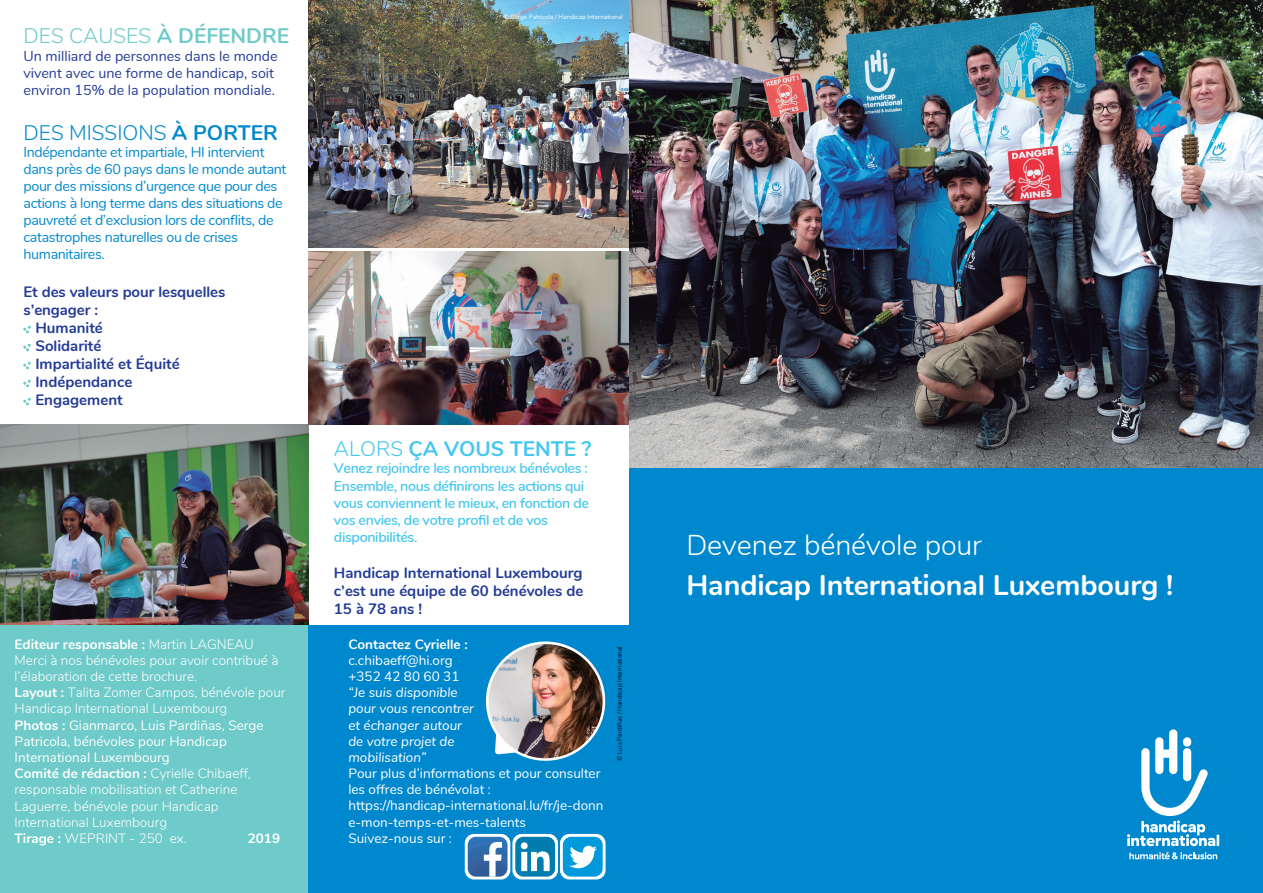
<style>
.page{position:relative;width:1263px;height:893px;background:#fff}
.page>*{position:absolute;margin:0;border:0;box-sizing:border-box;transform-origin:0 0}
.t1{font:700 28.65px "Nunito";letter-spacing:-.005em;color:#fff}
.t2{font:300 28.65px "Nunito";letter-spacing:-.005em;color:#fff}
.t3{font:300 21px "Nunito";color:#6fcaca}
.t4{font:300 21px "Nunito";color:#0088ce}
.t5{font:700 21px "Nunito";color:#44c7ee}
.t6{font:700 15px/18px "Nunito";color:#233b96;text-align:justify}
.t7{font:14.25px/17.1px "Nunito";letter-spacing:-.025em;color:#0088ce}
.t8{font:600 14.25px/17.1px "Nunito";letter-spacing:-.025em;color:#44c7ee}
.t9{font:14.25px/17.1px "Nunito";color:#233b96}
.t10{font:300 13.5px/16.2px "Nunito";color:#fff}
.t11{font:13.5px/16.2px "Nunito";color:#fff}
.t12{font:italic 13.5px/16.2px "Nunito";color:#fff}
.t13{font:700 13.5px "Nunito";color:#fff}
.t14{font:6.3px "Nunito";color:#fff}
.t15{font:6.3px "Nunito";color:#0b090c}
.s1{font-weight:700}
.s2{font-weight:400}
.s3{font-weight:300}
</style>
<div class="page">
<img style="left:0;top:425px;width:309px;height:201px">
<div style="left:0;top:626px;width:309px;height:267px;background:#6fcaca"></div>
<img style="left:309px;top:252px;width:320px;height:172px">
<img style="left:309px;top:0;width:320px;height:247px">
<div style="left:309px;top:626px;width:321px;height:267px;background:#0088ce"></div>
<svg style="left:485px;top:641px;width:121px;height:120px"></svg>
<img style="left:489px;top:644px;width:114px;height:114px;border-radius:57px">
<svg style="left:465px;top:834px;width:45px;height:45px"></svg>
<svg style="left:468px;top:837px;width:39px;height:40px;background:#628bbb"></svg>
<svg style="left:512px;top:834px;width:46px;height:45px"></svg>
<div style="left:515px;top:837px;width:40px;height:40px;background:#007cae;border-radius:8px"></div>
<svg style="left:521px;top:842px;width:29px;height:29px"></svg>
<svg style="left:560px;top:834px;width:45px;height:45px"></svg>
<div style="left:563px;top:837px;width:40px;height:40px;background:#009adc;border-radius:8px"></div>
<svg style="left:569px;top:846px;width:28px;height:22px"></svg>
<svg style="left:23px;top:325px;width:8px;height:81px"></svg>
<div style="left:629px;top:463px;width:634px;height:430px;background:#0088ce"></div>
<img style="left:629px;top:0;width:634px;height:468px">
<svg style="left:1127px;top:729px;width:92px;height:117px"></svg>
<svg style="left:1129px;top:852px;width:88px;height:7px"></svg>
<h2 class="t3" style="left:24px;top:21px;width:267px">DES CAUSES <span class="s1">À DÉFENDRE</span></h2>
<p class="t9" style="left:24px;top:46px;width:256px">Un milliard de personnes dans le monde vivent avec une forme de handicap, soit environ 15% de la population mondiale.</p>
<h2 class="t4" style="left:24px;top:117px;width:256px">DES MISSIONS <span class="s1">À PORTER</span></h2>
<p class="t7" style="left:24px;top:143px;width:264px">Indépendante et impartiale, HI intervient dans près de 60 pays dans le monde autant pour des missions d’urgence que pour des actions à long terme dans des situations de pauvreté et d’exclusion lors de conflits, de catastrophes naturelles ou de crises humanitaires.</p>
<p class="t6" style="left:24px;top:282px;width:203px">Et des valeurs pour lesquelles</p>
<p class="t6" style="left:24px;top:300px;width:76px">s’engager :</p>
<p class="t6" style="left:35px;top:318px;width:69px">Humanité</p>
<p class="t6" style="left:35px;top:336px;width:67px">Solidarité</p>
<p class="t6" style="left:35px;top:354px;width:146px">Impartialité et Équité</p>
<p class="t6" style="left:35px;top:372px;width:98px">Indépendance</p>
<p class="t6" style="left:35px;top:390px;width:89px">Engagement</p>
<p class="t10" style="left:15px;top:635px;width:272px"><span class="s1">Editeur responsable :</span> Martin LAGNEAU Merci à nos bénévoles pour avoir contribué à l’élaboration de cette brochure.<br><span class="s1">Layout :</span> Talita Zomer Campos, bénévole pour Handicap International Luxembourg<br><span class="s1">Photos :</span> <span class="s2">Gianmarco, Luis Pardiñas, Serge Patricola, bénévoles pour Handicap International Luxembourg<br></span><span class="s1">Comité de rédaction :</span> Cyrielle Chibaeff, responsable mobilisation et Catherine Laguerre, bénévole pour Handicap International Luxembourg<br><span class="s1">Tirage :</span> WEPRINT - 250 ex.</p>
<p class="t13" style="left:248px;top:828px;width:34px">2019</p>
<p class="t14" style="left:504px;top:12px;width:121px">© Serge Patricola / Handicap International</p>
<h2 class="t5" style="left:334px;top:433px;width:259px"><span class="s3">ALORS</span> ÇA VOUS TENTE ?</h2>
<p class="t8" style="left:334px;top:459px;width:257px">Venez rejoindre les nombreux bénévoles :<br>Ensemble, nous définirons les actions qui vous conviennent le mieux, en fonction de vos envies, de votre profil et de vos disponibilités.</p>
<p class="t6" style="left:334px;top:563px;width:251px">Handicap International Luxembourg c’est une équipe de 60 bénévoles de 15 à 78 ans !</p>
<p class="t13" style="left:348px;top:634px;width:121px">Contactez Cyrielle :</p>
<p class="t11" style="left:348px;top:651px;width:113px">c.chibaeff@hi.org +352 42 80 60 31</p>
<p class="t12" style="left:348px;top:684px;width:127px">“Je suis disponible pour vous rencontrer et échanger autour de votre projet de mobilisation”</p>
<p class="t11" style="left:348px;top:764px;width:257px">Pour plus d’informations et pour consulter les offres de bénévolat : https://handicap-international.lu/fr/je-donn e-mon-temps-et-mes-talents Suivez-nous sur :</p>
<p class="t15" style="left:615px;top:761px;width:116px;rotate:-90deg">© Luis Pardiñas / Handicap International</p>
<h1 class="t2" style="left:686px;top:524px;width:297px">Devenez bénévole pour</h1>
<h1 class="t1" style="left:686px;top:564px;width:488px">Handicap International Luxembourg !</h1>
</div>
